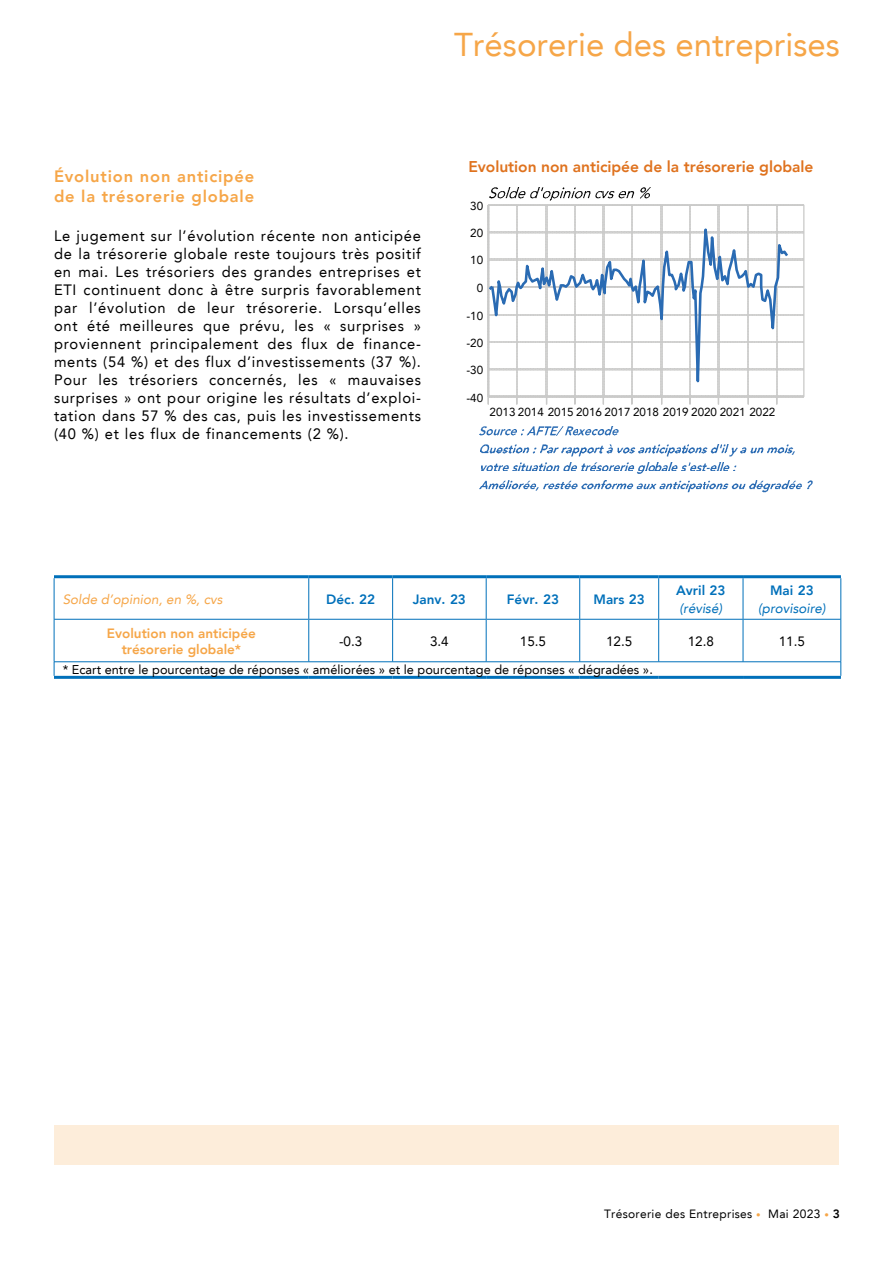
<style>
.page{position:relative;width:893px;height:1263px;background:#fff}
.page>*{position:absolute;margin:0;border:0;box-sizing:border-box;transform-origin:0 0}
.t1{font:33px "Avenir LT";color:#f6a648}
.t2{font:800 16.5px/19.8px "Avenir LT";letter-spacing:.05em;color:#f6a648}
.t3{font:800 15.6px "Avenir LT";letter-spacing:-.005em;color:#df721e}
.t4{font:15px/18px "Avenir LT";letter-spacing:.05em;color:#000;text-align:justify}
.t5{font:800 13.5px/16.2px "Avenir LT";color:#f6a648;text-align:center}
.t6{font:800 13.5px "Avenir LT";color:#0070ba}
.t7{font:13.5px "Avenir LT";color:#000}
.t8{font:italic 13.5px "Avenir LT";color:#f6a648}
.t9{font:italic 13.5px "Avenir LT";color:#0070ba}
.t10{font:12.75px "Avenir LT";color:#000}
.t11{font:12px "Avenir LT";letter-spacing:.025em;color:#000}
.t12{font:11.7px "Avenir LT";color:#000}
.s1{font-size:9px;color:#f6a648}
.s2{font-weight:800}
</style>
<div class="page">
<img style="left:489px;top:187px;width:161px;height:12px">
<svg style="left:487px;top:204px;width:318px;height:201px"></svg>
<img style="left:480px;top:426px;width:138px;height:10px">
<img style="left:481px;top:444px;width:313px;height:13px">
<img style="left:481px;top:463px;width:256px;height:11px">
<img style="left:479px;top:480px;width:333px;height:13px">
<svg style="left:55px;top:578px;width:786px;height:98px"></svg>
<hr style="left:54px;top:575px;width:255px;height:3px;background:#0070ba">
<hr style="left:309px;top:575px;width:84px;height:3px;background:#0070ba">
<hr style="left:393px;top:575px;width:93px;height:3px;background:#0070ba">
<hr style="left:486px;top:575px;width:94px;height:3px;background:#0070ba">
<hr style="left:580px;top:575px;width:79px;height:3px;background:#0070ba">
<hr style="left:659px;top:575px;width:84px;height:3px;background:#0070ba">
<hr style="left:743px;top:575px;width:98px;height:3px;background:#0070ba">
<hr style="left:54px;top:676px;width:255px;height:3px;background:#0070ba">
<hr style="left:309px;top:676px;width:84px;height:3px;background:#0070ba">
<hr style="left:393px;top:676px;width:93px;height:3px;background:#0070ba">
<hr style="left:486px;top:676px;width:94px;height:3px;background:#0070ba">
<hr style="left:580px;top:676px;width:79px;height:3px;background:#0070ba">
<hr style="left:659px;top:676px;width:84px;height:3px;background:#0070ba">
<hr style="left:743px;top:676px;width:98px;height:3px;background:#0070ba">
<hr style="left:54px;top:578px;width:1px;height:41px;background:#0070ba">
<hr style="left:308px;top:578px;width:1px;height:41px;background:#0070ba">
<hr style="left:392px;top:578px;width:1px;height:41px;background:#0070ba">
<hr style="left:486px;top:578px;width:1px;height:41px;background:#0070ba">
<hr style="left:579px;top:578px;width:1px;height:41px;background:#0070ba">
<hr style="left:658px;top:578px;width:1px;height:41px;background:#0070ba">
<hr style="left:743px;top:578px;width:1px;height:41px;background:#0070ba">
<hr style="left:841px;top:578px;width:1px;height:41px;background:#0070ba">
<hr style="left:54px;top:619px;width:1px;height:43px;background:#0070ba">
<hr style="left:308px;top:620px;width:1px;height:42px;background:#0070ba">
<hr style="left:392px;top:620px;width:1px;height:42px;background:#0070ba">
<hr style="left:486px;top:620px;width:1px;height:42px;background:#0070ba">
<hr style="left:579px;top:620px;width:1px;height:42px;background:#0070ba">
<hr style="left:658px;top:620px;width:1px;height:42px;background:#0070ba">
<hr style="left:743px;top:620px;width:1px;height:42px;background:#0070ba">
<hr style="left:841px;top:619px;width:1px;height:43px;background:#0070ba">
<hr style="left:54px;top:661px;width:255px;height:1px;background:#0070ba">
<svg style="left:54px;top:662px;width:1px;height:14px"></svg>
<hr style="left:309px;top:661px;width:84px;height:1px;background:#0070ba">
<hr style="left:393px;top:661px;width:93px;height:1px;background:#0070ba">
<hr style="left:486px;top:661px;width:94px;height:1px;background:#0070ba">
<hr style="left:580px;top:661px;width:79px;height:1px;background:#0070ba">
<hr style="left:659px;top:661px;width:84px;height:1px;background:#0070ba">
<hr style="left:743px;top:661px;width:98px;height:1px;background:#0070ba">
<svg style="left:841px;top:662px;width:1px;height:14px"></svg>
<hr style="left:54px;top:619px;width:255px;height:1px;background:#0070ba">
<hr style="left:309px;top:619px;width:84px;height:1px;background:#0070ba">
<hr style="left:393px;top:619px;width:93px;height:1px;background:#0070ba">
<hr style="left:486px;top:619px;width:94px;height:1px;background:#0070ba">
<hr style="left:580px;top:619px;width:79px;height:1px;background:#0070ba">
<hr style="left:659px;top:619px;width:84px;height:1px;background:#0070ba">
<hr style="left:743px;top:619px;width:98px;height:1px;background:#0070ba">
<div style="left:54px;top:1125px;width:785px;height:40px;background:#fdedda"></div>
<h1 class="t1" style="left:454px;top:25px;width:387px">Trésorerie des entreprises</h1>
<p class="t2" style="left:54px;top:166px;width:202px">Évolution non anticipée de la trésorerie globale</p>
<p class="t4" style="left:54px;top:227px;width:368px">Le jugement sur l’évolution récente non anticipée de la trésorerie globale reste toujours très positif en mai. Les trésoriers des grandes entreprises et ETI continuent donc à être surpris favorablement par l’évolution de leur trésorerie. Lorsqu’elles ont été meilleures que prévu, les « surprises » proviennent principalement des flux de finance&shy;ments (54 %) et des flux d’investissements (37 %).<br>Pour les trésoriers concernés, les « mauvaises surprises » ont pour origine les résultats d’exploi&shy;tation dans 57 % des cas, puis les investissements (40 %) et les flux de financements (2 %).</p>
<p class="t3" style="left:468px;top:157px;width:347px">Evolution non anticipée de la trésorerie globale</p>
<p class="t12" style="left:470px;top:199px;width:14px">30</p>
<p class="t12" style="left:470px;top:226px;width:14px">20</p>
<p class="t12" style="left:470px;top:254px;width:14px">10</p>
<p class="t12" style="left:477px;top:281px;width:8px">0</p>
<p class="t12" style="left:466px;top:309px;width:18px">-10</p>
<p class="t12" style="left:466px;top:336px;width:18px">-20</p>
<p class="t12" style="left:466px;top:363px;width:18px">-30</p>
<p class="t12" style="left:466px;top:391px;width:18px">-40</p>
<p class="t12" style="left:489px;top:405px;width:287px">2013 2014 2015 2016 2017 2018 2019 2020 2021 2022</p>
<p class="t8" style="left:63px;top:591px;width:161px">Solde d’opinion, en %, cvs</p>
<p class="t6" style="left:326px;top:591px;width:50px">Déc. 22</p>
<p class="t6" style="left:413px;top:591px;width:55px">Janv. 23</p>
<p class="t6" style="left:507px;top:591px;width:54px">Févr. 23</p>
<p class="t6" style="left:593px;top:591px;width:53px">Mars 23</p>
<p class="t6" style="left:676px;top:582px;width:51px">Avril 23</p>
<p class="t9" style="left:679px;top:600px;width:44px">(révisé)</p>
<p class="t6" style="left:770px;top:582px;width:45px">Mai 23</p>
<p class="t9" style="left:758px;top:600px;width:69px">(provisoire)</p>
<p class="t5" style="left:107px;top:625px;width:150px">Evolution non anticipée trésorerie globale*</p>
<p class="t7" style="left:339px;top:633px;width:25px">-0.3</p>
<p class="t7" style="left:430px;top:633px;width:20px">3.4</p>
<p class="t7" style="left:520px;top:633px;width:28px">15.5</p>
<p class="t7" style="left:606px;top:633px;width:28px">12.5</p>
<p class="t7" style="left:688px;top:633px;width:28px">12.8</p>
<p class="t7" style="left:779px;top:633px;width:28px">11.5</p>
<p class="t10" style="left:63px;top:662px;width:592px">* Ecart entre le pourcentage de réponses « améliorées » et le pourcentage de réponses « dégradées ».</p>
<p class="t11" style="left:604px;top:1207px;width:237px">Trésorerie des Entreprises <span class="s1">•</span> Mai 2023 <span class="s1">•</span> <span class="s2">3</span></p>
</div>
